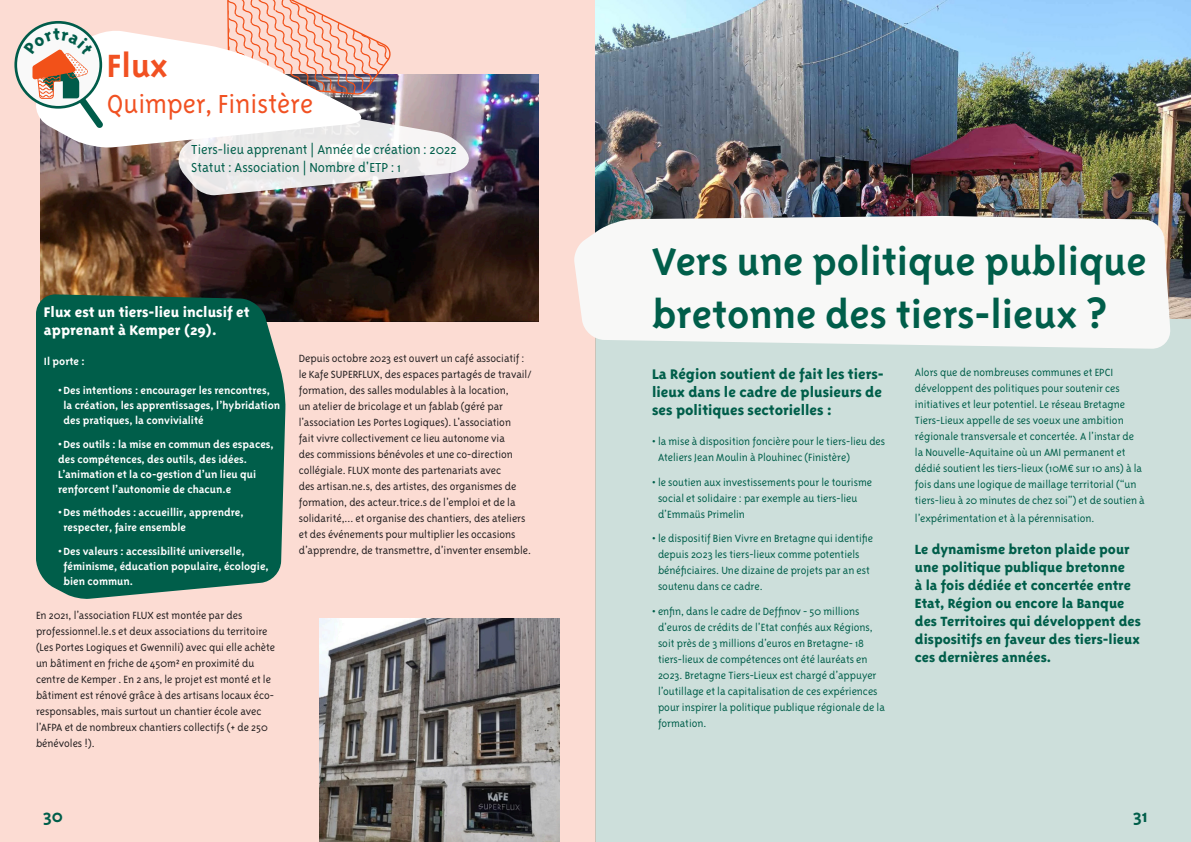
<style>
.page{position:relative;width:1191px;height:842px;background:#fff}
.page>*{position:absolute;margin:0;border:0;box-sizing:border-box;transform-origin:0 0}
.Grand_titre{font:700 44px/52.8px "Triplex Sans OT";color:#005e4a}
.Grand_titre-2{font:700 37px "Triplex Sans OT";color:#f15122}
.Grand_titre-3{font:300 30px "Triplex Sans OT";color:#f15122}
.t1{font:700 20px "Triplex Sans OT";color:#005e4a}
.Description{font:800 16px/18px "Triplex Sans OT";color:#005e4a;text-align:justify}
.Description-2{font:800 16px/18px "Triplex Sans OT";color:#fff}
.Description-3{font:800 15.3px/18px "Triplex Sans OT";color:#005e4a}
.Grand_titre-4{font:300 15px "Triplex Sans OT";color:#005e4a}
.Texte_courant{font:300 12px/16px "Triplex Sans OT";color:#231f20}
.Texte_courant-2{font:300 12px/16px "Triplex Sans OT";color:#005e4a}
.Description-4{font:300 12px/16px "Triplex Sans OT";color:#005e4a}
.Listing{font:700 12px/15px "Triplex Sans OT";color:#fff}
.Description-5{font:700 12px "Triplex Sans OT";color:#fff}
</style>
<div class="page">
<div style="left:0;top:0;width:595px;height:842px;background:#fcdcd3"></div>
<div style="left:595px;top:0;width:596px;height:842px;background:#cddfdb"></div>
<img style="left:41px;top:74px;width:498px;height:247px">
<svg style="left:36px;top:294px;width:250px;height:305px;background:#0c624f"></svg>
<img style="left:319px;top:618px;width:240px;height:224px">
<svg style="left:16px;top:22px;width:85px;height:85px"></svg>
<img style="left:595px;top:0;width:596px;height:319px">
<svg style="left:574px;top:216px;width:596px;height:133px;background:#f3f3f2"></svg>
<img style="left:24px;top:0;width:446px;height:196px">
<p class="Grand_titre-2" style="left:107px;top:45px;width:62px">Flux</p>
<p class="Grand_titre-3" style="left:107px;top:88px;width:208px">Quimper, Finistère</p>
<p class="Grand_titre-4" style="left:191px;top:141px;width:267px">Tiers-lieu apprenant | Année de création : 2022</p>
<p class="Grand_titre-4" style="left:191px;top:159px;width:211px">Statut : Association | Nombre d'ETP : 1</p>
<p class="Description-2" style="left:44px;top:303px;width:207px">Flux est un tiers-lieu inclusif et apprenant à Kemper (29).</p>
<p class="Description-5" style="left:44px;top:355px;width:42px">Il porte :</p>
<p class="Listing" style="left:64px;top:383px;width:218px;text-indent:-5px">• Des intentions : encourager les rencontres, la création, les apprentissages, l’hybridation des pratiques, la convivialité</p>
<p class="Listing" style="left:58px;top:436px;width:217px">•Des outils : la mise en commun des espaces, des compétences, des outils, des idées.<br>L’animation et la co-gestion d’un lieu qui renforcent l’autonomie de chacun.e</p>
<p class="Listing" style="left:64px;top:505px;width:182px;text-indent:-5px">• Des méthodes : accueillir, apprendre, respecter, faire ensemble</p>
<p class="Listing" style="left:64px;top:543px;width:207px;text-indent:-5px">• Des valeurs : accessibilité universelle, féminisme, éducation populaire, écologie, bien commun.</p>
<p class="Texte_courant" style="left:36px;top:607px;width:241px">En 2021, l’association FLUX est montée par des professionnel.le.s et deux associations du territoire (Les Portes Logiques et Gwennili) avec qui elle achète un bâtiment en friche de 450m² en proximité du centre de Kemper . En 2 ans, le projet est monté et le bâtiment est rénové grâce à des artisans locaux éco&shy;responsables, mais surtout un chantier école avec l’AFPA et de nombreux chantiers collectifs (+ de 250 bénévoles !).</p>
<p class="Texte_courant" style="left:299px;top:350px;width:234px">Depuis octobre 2023 est ouvert un café associatif : le Kafe SUPERFLUX, des espaces partagés de travail/ formation, des salles modulables à la location,<br>un atelier de bricolage et un fablab (géré par l'association Les Portes Logiques). L'association<br>fait vivre collectivement ce lieu autonome via<br>des commissions bénévoles et une co-direction collégiale. FLUX monte des partenariats avec<br>des artisan.ne.s, des artistes, des organismes de formation, des acteur.trice.s de l’emploi et de la solidarité,... et organise des chantiers, des ateliers et des événements pour multiplier les occasions d’apprendre, de transmettre, d’inventer ensemble.</p>
<p class="Grand_titre" style="left:652px;top:235px;width:496px">Vers une politique publique bretonne des tiers-lieux ?</p>
<p class="Description" style="left:652px;top:365px;width:233px">La Région soutient de fait les tiers&shy;lieux dans le cadre de plusieurs de ses politiques sectorielles :</p>
<p class="Texte_courant-2" style="left:658px;top:433px;width:229px;text-indent:-6px">• la mise à disposition foncière pour le tiers-lieu des<br>Ateliers Jean Moulin à Plouhinec (Finistère)</p>
<p class="Texte_courant-2" style="left:658px;top:474px;width:216px;text-indent:-6px">• le soutien aux investissements pour le tourisme social et solidaire : par exemple au tiers-lieu d’Emmaüs Primelin</p>
<p class="Texte_courant-2" style="left:658px;top:530px;width:216px;text-indent:-6px">• le dispositif Bien Vivre en Bretagne qui identifie depuis 2023 les tiers-lieux comme potentiels bénéficiaires. Une dizaine de projets par an est soutenu dans ce cadre.</p>
<p class="Texte_courant-2" style="left:658px;top:603px;width:228px;text-indent:-6px">• enfin, dans le cadre de Deffinov - 50 millions d’euros de crédits de l’Etat confiés aux Régions, soit près de 3 millions d’euros en Bretagne- 18 tiers-lieux de compétences ont été lauréats en 2023. Bretagne Tiers-Lieux est chargé d’appuyer l’outillage et la capitalisation de ces expériences pour inspirer la politique publique régionale de la formation.</p>
<p class="Description-4" style="left:915px;top:364px;width:231px">Alors que de nombreuses communes et EPCI développent des politiques pour soutenir ces initiatives et leur potentiel. Le réseau Bretagne Tiers-Lieux appelle de ses voeux une ambition régionale transversale et concertée. A l’instar de la Nouvelle-Aquitaine où un AMI permanent et dédié soutient les tiers-lieux (10M€ sur 10 ans) à la fois dans une logique de maillage territorial (“un tiers-lieu à 20 minutes de chez soi”) et de soutien à</p>
<p class="Description-4" style="left:915px;top:510px;width:181px">l’expérimentation et à la pérennisation.</p>
<p class="Description-3" style="left:915px;top:540px;width:227px">Le dynamisme breton plaide pour une politique publique bretonne<br>à la fois dédiée et concertée entre<br>Etat, Région ou encore la Banque des Territoires qui développent des dispositifs en faveur des tiers-lieux ces dernières années.</p>
<h3 class="t1" style="left:43px;top:805px;width:21px">30</h3>
<h3 class="t1" style="left:1133px;top:805px;width:16px">31</h3>
</div>
